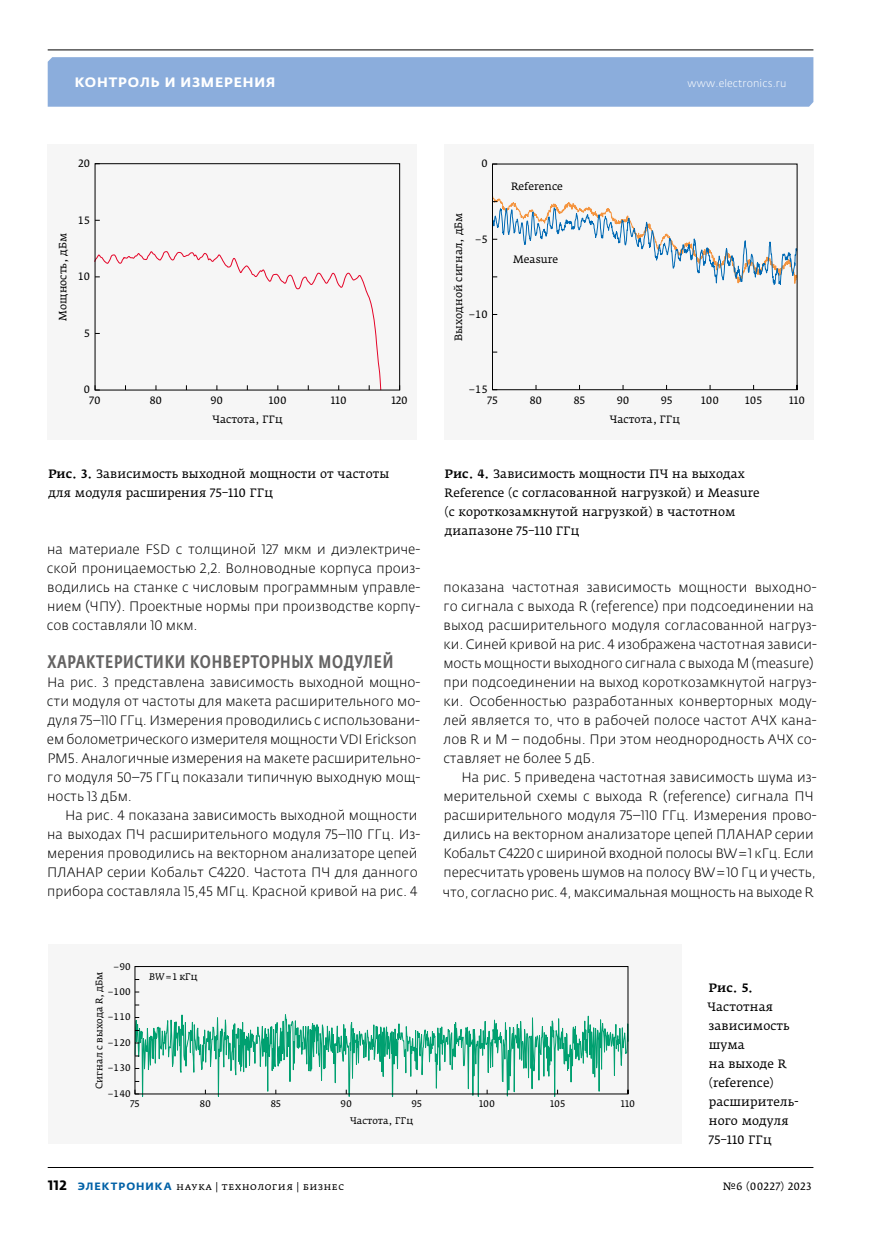
<style>
.page{position:relative;width:881px;height:1234px;background:#fff}
.page>*{position:absolute;margin:0;border:0;box-sizing:border-box;transform-origin:0 0}
.t1{font:500 18px "Fedra Sans Cond Pro";letter-spacing:.045em;color:#646363}
.t2{font:300 13.5px/19px "Fedra Sans Pro";letter-spacing:.005em;color:#000}
.t3{font:700 13.5px "Fedra Sans Alt Pro";letter-spacing:.06em;color:#fff}
.t4{font:12px/19px "Fedra Serif A Pro";letter-spacing:.005em;color:#000}
.t5{font:500 12px "Fedra Serif A Pro";color:#000}
.t6{font:10.5px/10.9px "Fedra Serif A Pro";color:#000}
.t7{font:10.5px "Fedra Serif A Pro";letter-spacing:.025em;color:#000}
.t8{font:300 10.5px "Fedra Sans Pro";letter-spacing:.015em;color:#fff}
.t9{font:10.5px "Fedra Serif A Pro";letter-spacing:.035em;color:#000}
.t10{font:9.45px "Fedra Serif A Pro";color:#000}
.s1{font-weight:500}
.s2{font-style:italic}
.s3{font-family:"Fedra Sans Pro";font-weight:700;font-size:13.5px}
.s4{font-family:"Fedra Sans Alt Pro";font-weight:700;color:#0061a7}
</style>
<div class="page">
<div style="left:48px;top:57px;width:765px;height:50px;background:#8baddc"></div>
<hr style="left:48px;top:49px;width:765px;height:1px;background:#000">
<hr style="left:48px;top:1166px;width:765px;height:1px;background:#000">
<div style="left:48px;top:145px;width:369px;height:294px;background:#f6f6f6"></div>
<svg style="left:94px;top:251px;width:287px;height:140px"></svg>
<div style="left:95px;top:163px;width:304px;height:227px;border:1px solid #000"></div>
<div style="left:48px;top:943px;width:633px;height:200px;background:#f6f6f6"></div>
<svg style="left:134px;top:966px;width:494px;height:202px"></svg>
<svg style="left:135px;top:966px;width:493px;height:127px"></svg>
<div style="left:444px;top:145px;width:369px;height:294px;background:#f6f6f6"></div>
<svg style="left:492px;top:164px;width:305px;height:226px"></svg>
<p class="t3" style="left:75px;top:74px;width:202px">КОНТРОЛЬ И ИЗМЕРЕНИЯ</p>
<p class="t8" style="left:687px;top:77px;width:100px">www.electronics.ru</p>
<p class="t6" style="left:78px;top:159px;width:14px">20</p>
<p class="t6" style="left:58px;top:320px;width:89px;rotate:-90deg">Мощность, дБм</p>
<p class="t6" style="left:78px;top:215px;width:14px">15</p>
<p class="t6" style="left:78px;top:272px;width:14px">10</p>
<p class="t6" style="left:84px;top:328px;width:8px">5</p>
<p class="t6" style="left:89px;top:385px;width:13px;text-indent:-5px">0<br>70</p>
<p class="t6" style="left:150px;top:396px;width:14px">80</p>
<p class="t6" style="left:210px;top:396px;width:14px">90</p>
<p class="t6" style="left:269px;top:396px;width:19px">100</p>
<p class="t6" style="left:331px;top:396px;width:17px">110</p>
<p class="t6" style="left:391px;top:396px;width:18px">120</p>
<p class="t6" style="left:212px;top:415px;width:72px">Частота, ГГц</p>
<p class="t4" style="left:48px;top:464px;width:342px"><span class="s1">Рис. 3.</span> Зависимость выходной мощности от частоты для модуля расширения 75–110 ГГц</p>
<p class="t2" style="left:47px;top:539px;width:375px;text-align:justify">на материале FSD с толщиной 127 мкм и диэлектриче&shy;ской проницаемостью 2,2. Волноводные корпуса произ&shy;водились на станке с числовым программным управле&shy;нием (ЧПУ). Проектные нормы при производстве корпу&shy;сов составляли 10 мкм.</p>
<h1 class="t1" style="left:47px;top:650px;width:347px">ХАРАКТЕРИСТИКИ КОНВЕРТОРНЫХ МОДУЛЕЙ</h1>
<p class="t2" style="left:47px;top:672px;width:375px">На рис. 3 представлена зависимость выходной мощно&shy;сти модуля от частоты для макета расширительного мо&shy;дуля 75–110 ГГц. Измерения проводились с использовани&shy;ем болометрического измерителя мощности VDI Erickson PM5. Аналогичные измерения на макете расширительно&shy;го модуля 50–75 ГГц показали типичную выходную мощ&shy;ность 13 дБм.</p>
<p class="t2" style="left:47px;top:805px;width:374px;text-indent:18px">На рис. 4 показана зависимость выходной мощности на выходах ПЧ расширительного модуля 75–110 ГГц. Из&shy;мерения проводились на векторном анализаторе цепей ПЛАНАР серии Кобальт C4220. Частота ПЧ для данного прибора составляла 15,45 МГц. Красной кривой на рис. 4</p>
<p class="t6" style="left:481px;top:159px;width:8px">0</p>
<p class="t6" style="left:453px;top:341px;width:129px;rotate:-90deg">Выходной сигнал, дБм</p>
<p class="t6" style="left:475px;top:234px;width:14px">−5</p>
<p class="t6" style="left:468px;top:309px;width:20px">−10</p>
<p class="t6" style="left:468px;top:384px;width:20px">−15</p>
<p class="t6" style="left:511px;top:182px;width:53px">Reference</p>
<p class="t6" style="left:513px;top:255px;width:46px">Measure</p>
<p class="t6" style="left:487px;top:395px;width:12px">75</p>
<p class="t6" style="left:529px;top:395px;width:14px">80</p>
<p class="t6" style="left:573px;top:395px;width:13px">85</p>
<p class="t6" style="left:616px;top:395px;width:14px">90</p>
<p class="t6" style="left:660px;top:395px;width:13px">95</p>
<p class="t6" style="left:701px;top:395px;width:19px">100</p>
<p class="t6" style="left:745px;top:395px;width:18px">105</p>
<p class="t6" style="left:789px;top:395px;width:17px">110</p>
<p class="t6" style="left:609px;top:414px;width:72px">Частота, ГГц</p>
<p class="t4" style="left:444px;top:464px;width:316px"><span class="s1">Рис. 4.</span> Зависимость мощности ПЧ на выходах Reference (с согласованной нагрузкой) и Measure (с короткозамкнутой нагрузкой) в частотном диапазоне 75–110 ГГц</p>
<p class="t2" style="left:443px;top:577px;width:375px">показана частотная зависимость мощности выходно&shy;го сигнала с выхода R (reference) при подсоединении на выход расширительного модуля согласованной нагруз&shy;ки. Синей кривой на рис. 4 изображена частотная зависи&shy;мость мощности выходного сигнала с выхода M (measure) при подсоединении на выход короткозамкнутой нагруз&shy;ки. Особенностью разработанных конверторных моду&shy;лей является то, что в рабочей полосе частот АЧХ кана&shy;лов R и M – подобны. При этом неоднородность АЧХ со&shy;ставляет не более 5 дБ.</p>
<p class="t2" style="left:443px;top:767px;width:375px;text-indent:19px">На рис. 5 приведена частотная зависимость шума из&shy;мерительной схемы с выхода R (reference) сигнала ПЧ расширительного модуля 75–110 ГГц. Измерения прово&shy;дились на векторном анализаторе цепей ПЛАНАР серии Кобальт C4220 с шириной входной полосы BW=1 кГц. Если пересчитать уровень шумов на полосу BW=10 Гц и учесть, что, согласно рис. 4, максимальная мощность на выходе R</p>
<p class="t10" style="left:114px;top:962px;width:19px">−90</p>
<p class="t10" style="left:96px;top:1088px;width:119px;rotate:-90deg">Сигнал с выхода <span class="s2">R</span>, дБм</p>
<p class="t10" style="left:108px;top:987px;width:24px">−100</p>
<p class="t10" style="left:108px;top:1013px;width:24px">−110</p>
<p class="t10" style="left:108px;top:1038px;width:24px">−120</p>
<p class="t10" style="left:108px;top:1064px;width:24px">−130</p>
<p class="t10" style="left:108px;top:1089px;width:24px">−140</p>
<p class="t10" style="left:149px;top:972px;width:50px"><span class="s2">BW</span> =1 кГц</p>
<p class="t10" style="left:130px;top:1099px;width:11px">75</p>
<p class="t10" style="left:200px;top:1099px;width:13px">80</p>
<p class="t10" style="left:270px;top:1099px;width:12px">85</p>
<p class="t10" style="left:340px;top:1099px;width:13px">90</p>
<p class="t10" style="left:411px;top:1099px;width:12px">95</p>
<p class="t10" style="left:479px;top:1099px;width:17px">100</p>
<p class="t10" style="left:550px;top:1099px;width:17px">105</p>
<p class="t10" style="left:620px;top:1099px;width:16px">110</p>
<p class="t10" style="left:350px;top:1116px;width:65px">Частота, ГГц</p>
<p class="t5" style="left:708px;top:979px;width:46px">Рис. 5.</p>
<p class="t4" style="left:707px;top:996px;width:92px">Частотная зависимость шума<br>на выходе R (reference) расширитель&shy;ного модуля<br>75–110 ГГц</p>
<p class="t7" style="left:48px;top:1179px;width:298px"><span class="s3">112</span> <span class="s4">ЭЛЕКТРОНИКА</span> наука | технология | бизнес</p>
<p class="t9" style="left:722px;top:1179px;width:90px">№6 (00227) 2023</p>
</div>
